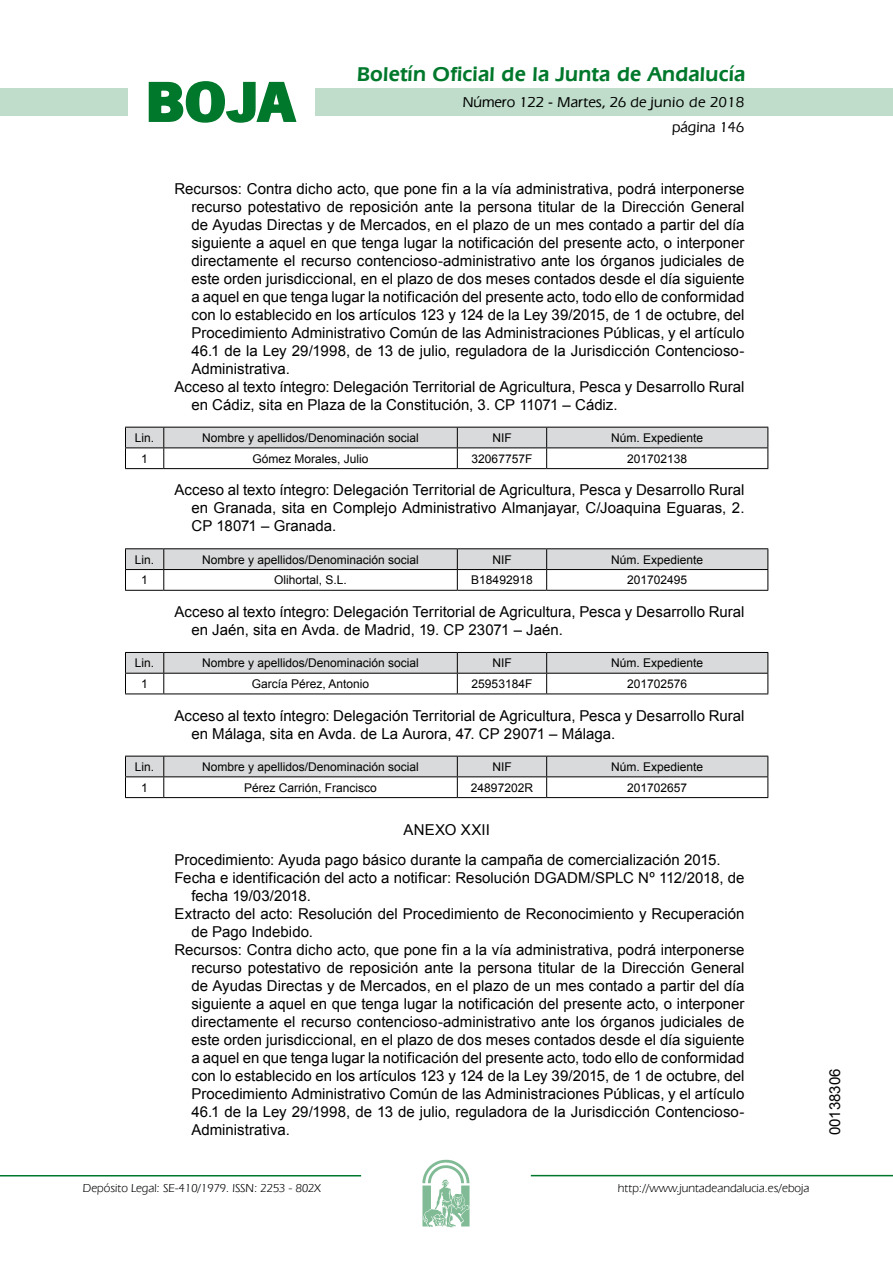
<style>
.page{position:relative;width:893px;height:1263px;background:#fff}
.page>*{position:absolute;margin:0;border:0;box-sizing:border-box;transform-origin:0 0}
.t1{font:700 57.75px "News Got T";color:#00782c;scale:1.14 1}
.t2{font:600 21px "Eras IT Cby BT";letter-spacing:.01em;color:#00782c}
.t3{font:15px/18px "Arial";color:#000}
.t4{font:500 15px/24.5px "Eras IT Cby BT";color:#000;text-align:right}
.t5{font:12px "Arial";color:#000}
.t6{font:12px "Eras IT Cby BT";color:#000}
</style>
<div class="page">
<div style="left:315px;top:88px;width:577px;height:28px;background:#bfddca"></div>
<div style="left:0;top:88px;width:128px;height:28px;background:#bfddca"></div>
<hr style="left:0;top:1175px;width:361px;height:2px;background:#00782c">
<svg style="left:422px;top:1159px;width:47px;height:68px"></svg>
<hr style="left:531px;top:1175px;width:361px;height:1px;background:#00782c">
<svg style="left:148px;top:81px;width:149px;height:42px"></svg>
<svg style="left:125px;top:427px;width:643px;height:41px"></svg>
<hr style="left:125px;top:468px;width:39px;height:1px;background:#000">
<hr style="left:164px;top:468px;width:293px;height:1px;background:#000">
<hr style="left:457px;top:468px;width:89px;height:1px;background:#000">
<hr style="left:546px;top:468px;width:222px;height:1px;background:#000">
<hr style="left:125px;top:548px;width:39px;height:1px;background:#000">
<hr style="left:164px;top:548px;width:293px;height:1px;background:#000">
<hr style="left:457px;top:548px;width:89px;height:1px;background:#000">
<hr style="left:546px;top:548px;width:222px;height:1px;background:#000">
<svg style="left:125px;top:549px;width:643px;height:41px"></svg>
<hr style="left:125px;top:590px;width:39px;height:1px;background:#000">
<hr style="left:164px;top:590px;width:293px;height:1px;background:#000">
<hr style="left:457px;top:590px;width:89px;height:1px;background:#000">
<hr style="left:546px;top:590px;width:222px;height:1px;background:#000">
<svg style="left:125px;top:652px;width:643px;height:42px"></svg>
<hr style="left:125px;top:694px;width:39px;height:1px;background:#000">
<hr style="left:164px;top:694px;width:293px;height:1px;background:#000">
<hr style="left:457px;top:694px;width:89px;height:1px;background:#000">
<hr style="left:546px;top:694px;width:222px;height:1px;background:#000">
<svg style="left:125px;top:756px;width:643px;height:41px"></svg>
<hr style="left:125px;top:797px;width:39px;height:1px;background:#000">
<hr style="left:164px;top:797px;width:293px;height:1px;background:#000">
<hr style="left:457px;top:797px;width:89px;height:1px;background:#000">
<hr style="left:546px;top:797px;width:222px;height:1px;background:#000">
<h1 class="t1" style="left:145px;top:68px;width:133px">BOJA</h1>
<h2 class="t2" style="left:357px;top:62px;width:390px">Boletín Oficial de la Junta de Andalucía</h2>
<p class="t4" style="left:463px;top:90px;width:283px">Número 122 - Martes, 26 de junio de 2018 página 146</p>
<p class="t3" style="left:174px;top:180px;width:571px">Recursos: Contra dicho acto, que pone fin a la vía administrativa, podrá interponerse</p>
<p class="t3" style="left:191px;top:198px;width:554px">recurso potestativo de reposición ante la persona titular de la Dirección General</p>
<p class="t3" style="left:191px;top:216px;width:554px">de Ayudas Directas y de Mercados, en el plazo de un mes contado a partir del día</p>
<p class="t3" style="left:191px;top:234px;width:554px">siguiente a aquel en que tenga lugar la notificación del presente acto, o interponer</p>
<p class="t3" style="left:191px;top:252px;width:554px">directamente el recurso contencioso-administrativo ante los órganos judiciales de</p>
<p class="t3" style="left:191px;top:270px;width:554px">este orden jurisdiccional, en el plazo de dos meses contados desde el día siguiente</p>
<p class="t3" style="left:191px;top:288px;width:554px">a aquel en que tenga lugar la notificación del presente acto, todo ello de conformidad</p>
<p class="t3" style="left:191px;top:306px;width:554px">con lo establecido en los artículos 123 y 124 de la Ley 39/2015, de 1 de octubre, del</p>
<p class="t3" style="left:191px;top:324px;width:554px">Procedimiento Administrativo Común de las Administraciones Públicas, y el artículo</p>
<p class="t3" style="left:191px;top:342px;width:554px">46.1 de la Ley 29/1998, de 13 de julio, reguladora de la Jurisdicción Contencioso-</p>
<p class="t3" style="left:191px;top:360px;width:100px">Administrativa.</p>
<p class="t3" style="left:174px;top:378px;width:571px">Acceso al texto íntegro: Delegación Territorial de Agricultura, Pesca y Desarrollo Rural</p>
<p class="t3" style="left:191px;top:396px;width:427px">en Cádiz, sita en Plaza de la Constitución, 3. CP 11071 – Cádiz.</p>
<p class="t5" style="left:135px;top:430px;width:21px">Lin.</p>
<p class="t5" style="left:202px;top:430px;width:218px">Nombre y apellidos/Denominación social</p>
<p class="t5" style="left:492px;top:430px;width:21px">NIF</p>
<p class="t5" style="left:611px;top:430px;width:94px">Núm. Expediente</p>
<p class="t5" style="left:141px;top:451px;width:8px">1</p>
<p class="t5" style="left:252px;top:451px;width:118px">Gómez Morales, Julio</p>
<p class="t5" style="left:471px;top:451px;width:62px">32067757F</p>
<p class="t5" style="left:627px;top:451px;width:62px">201702138</p>
<p class="t3" style="left:191px;top:481px;width:554px;text-align:justify;text-indent:-17px">Acceso al texto íntegro: Delegación Territorial de Agricultura, Pesca y Desarrollo Rural en Granada, sita en Complejo Administrativo Almanjayar, C/Joaquina Eguaras, 2.<br>CP 18071 – Granada.</p>
<p class="t5" style="left:135px;top:551px;width:21px">Lin.</p>
<p class="t5" style="left:202px;top:551px;width:218px">Nombre y apellidos/Denominación social</p>
<p class="t5" style="left:492px;top:551px;width:21px">NIF</p>
<p class="t5" style="left:611px;top:551px;width:94px">Núm. Expediente</p>
<p class="t5" style="left:141px;top:572px;width:8px">1</p>
<p class="t5" style="left:274px;top:572px;width:74px">Olihortal, S.L.</p>
<p class="t5" style="left:471px;top:572px;width:63px">B18492918</p>
<p class="t5" style="left:627px;top:572px;width:62px">201702495</p>
<p class="t3" style="left:191px;top:603px;width:554px;text-indent:-17px">Acceso al texto íntegro: Delegación Territorial de Agricultura, Pesca y Desarrollo Rural en Jaén, sita en Avda. de Madrid, 19. CP 23071 – Jaén.</p>
<p class="t5" style="left:135px;top:655px;width:21px">Lin.</p>
<p class="t5" style="left:202px;top:655px;width:218px">Nombre y apellidos/Denominación social</p>
<p class="t5" style="left:492px;top:655px;width:21px">NIF</p>
<p class="t5" style="left:611px;top:655px;width:94px">Núm. Expediente</p>
<p class="t5" style="left:141px;top:676px;width:8px">1</p>
<p class="t5" style="left:252px;top:676px;width:119px">García Pérez, Antonio</p>
<p class="t5" style="left:471px;top:676px;width:62px">25953184F</p>
<p class="t5" style="left:627px;top:676px;width:62px">201702576</p>
<p class="t3" style="left:191px;top:707px;width:554px;text-indent:-17px">Acceso al texto íntegro: Delegación Territorial de Agricultura, Pesca y Desarrollo Rural en Málaga, sita en Avda. de La Aurora, 47. CP 29071 – Málaga.</p>
<p class="t5" style="left:135px;top:759px;width:21px">Lin.</p>
<p class="t5" style="left:202px;top:759px;width:218px">Nombre y apellidos/Denominación social</p>
<p class="t5" style="left:492px;top:759px;width:21px">NIF</p>
<p class="t5" style="left:611px;top:759px;width:94px">Núm. Expediente</p>
<p class="t5" style="left:141px;top:780px;width:8px">1</p>
<p class="t5" style="left:244px;top:780px;width:134px">Pérez Carrión, Francisco</p>
<p class="t5" style="left:471px;top:780px;width:64px">24897202R</p>
<p class="t5" style="left:627px;top:780px;width:62px">201702657</p>
<p class="t3" style="left:174px;top:814px;width:548px;line-height:30.8px;text-align:center">ANEXO XXII<br>Procedimiento: Ayuda pago básico durante la campaña de comercialización 2015.</p>
<p class="t3" style="left:174px;top:869px;width:571px">Fecha e identificación del acto a notificar: Resolución DGADM/SPLC Nº 112/2018, de</p>
<p class="t3" style="left:191px;top:887px;width:121px">fecha 19/03/2018.</p>
<p class="t3" style="left:174px;top:905px;width:571px">Extracto del acto: Resolución del Procedimiento de Reconocimiento y Recuperación</p>
<p class="t3" style="left:191px;top:923px;width:123px">de Pago Indebido.</p>
<p class="t3" style="left:174px;top:941px;width:571px">Recursos: Contra dicho acto, que pone fin a la vía administrativa, podrá interponerse</p>
<p class="t3" style="left:191px;top:959px;width:554px">recurso potestativo de reposición ante la persona titular de la Dirección General</p>
<p class="t3" style="left:191px;top:977px;width:554px">de Ayudas Directas y de Mercados, en el plazo de un mes contado a partir del día</p>
<p class="t3" style="left:191px;top:995px;width:554px">siguiente a aquel en que tenga lugar la notificación del presente acto, o interponer</p>
<p class="t3" style="left:191px;top:1013px;width:554px">directamente el recurso contencioso-administrativo ante los órganos judiciales de</p>
<p class="t3" style="left:191px;top:1031px;width:554px">este orden jurisdiccional, en el plazo de dos meses contados desde el día siguiente</p>
<p class="t3" style="left:191px;top:1049px;width:554px">a aquel en que tenga lugar la notificación del presente acto, todo ello de conformidad</p>
<p class="t3" style="left:191px;top:1067px;width:554px">con lo establecido en los artículos 123 y 124 de la Ley 39/2015, de 1 de octubre, del</p>
<p class="t3" style="left:191px;top:1085px;width:554px">Procedimiento Administrativo Común de las Administraciones Públicas, y el artículo</p>
<p class="t3" style="left:191px;top:1103px;width:554px">46.1 de la Ley 29/1998, de 13 de julio, reguladora de la Jurisdicción Contencioso-</p>
<p class="t3" style="left:191px;top:1121px;width:100px">Administrativa.</p>
<p class="t6" style="left:83px;top:1181px;width:239px">Depósito Legal: SE-410/1979. ISSN: 2253 - 802X</p>
<p class="t6" style="left:618px;top:1181px;width:193px">http://www.juntadeandalucia.es/eboja</p>
<p class="t3" style="left:826px;top:1135px;width:68px;rotate:-90deg">00138306</p>
</div>
